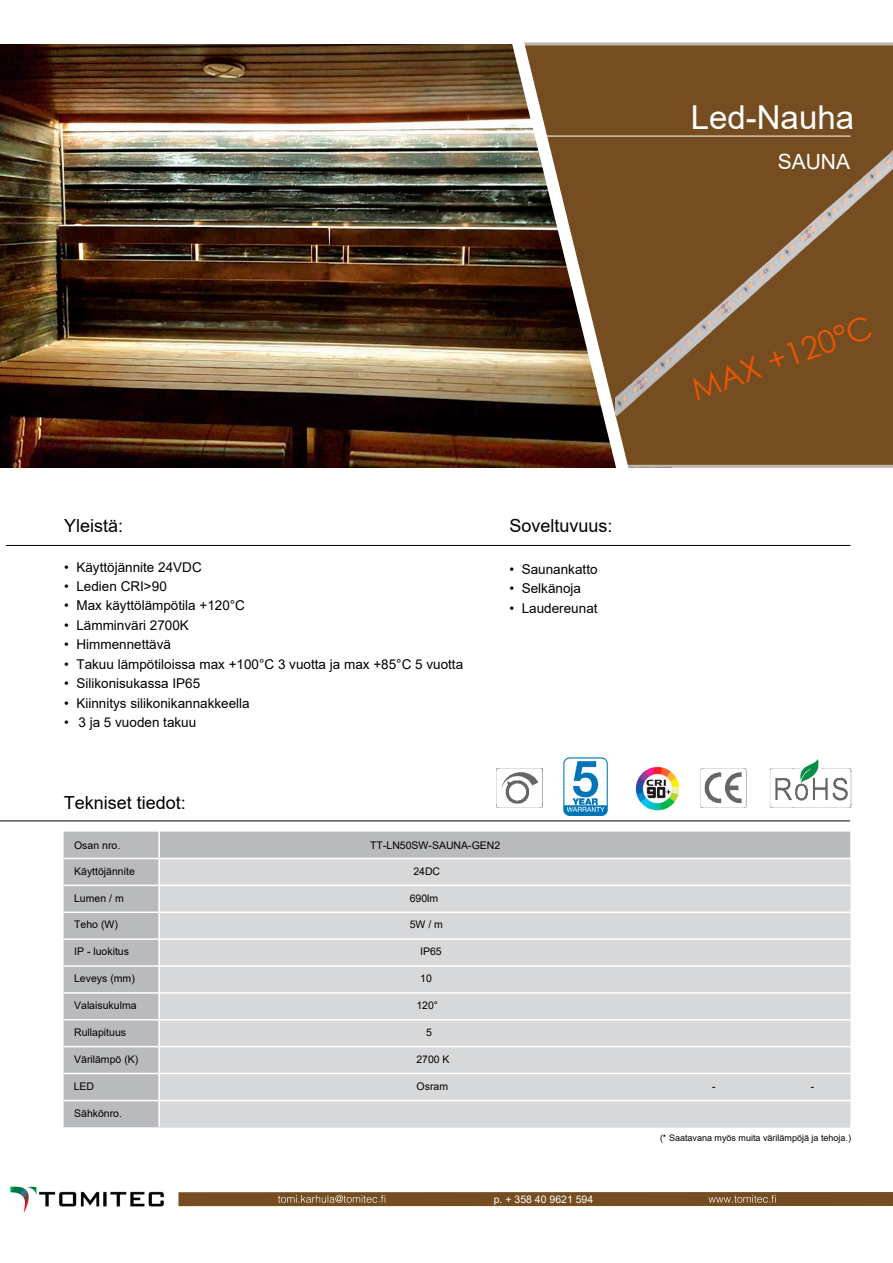
<style>
.page{position:relative;width:893px;height:1263px;background:#fff}
.page>*{position:absolute;margin:0;border:0;box-sizing:border-box;transform-origin:0 0}
.t1{font:33px "Arial";color:#fff}
.t2{font:31.5px "Century Gothic";color:#eb5705}
.t3{font:21px "Arial";color:#fff}
.t4{font:18px "Arial";color:#000}
.t5{font:13.5px "Arial";color:#000}
.t6{font:10.5px "Arial";color:#000}
.t7{font:10.5px "Arial";color:#fff}
.t8{font:9px "Arial";color:#000}
</style>
<div class="page">
<img style="left:0;top:44px;width:501px;height:423px">
<img style="left:10px;top:1186px;width:154px;height:25px">
<div style="left:638px;top:42px;width:255px;height:426px;background:#754d20"></div>
<img style="left:501px;top:42px;width:137px;height:426px">
<hr style="left:543px;top:136px;width:307px;height:1px;background:#fff">
<hr style="left:6px;top:545px;width:844px;height:1px;background:#000">
<hr style="left:0;top:820px;width:850px;height:1px;background:#000">
<img style="left:700px;top:759px;width:152px;height:49px">
<img style="left:496px;top:768px;width:46px;height:40px">
<div style="left:64px;top:832px;width:786px;height:295px;background:#b9babd"></div>
<div style="left:158px;top:858px;width:692px;height:269px;background:#d7d8da"></div>
<hr style="left:63px;top:858px;width:788px;height:1px;background:#fff">
<hr style="left:63px;top:885px;width:788px;height:1px;background:#fff">
<hr style="left:63px;top:911px;width:788px;height:2px;background:#fff">
<hr style="left:63px;top:938px;width:788px;height:2px;background:#fff">
<hr style="left:64px;top:965px;width:787px;height:2px;background:#fff">
<hr style="left:64px;top:992px;width:787px;height:2px;background:#fff">
<hr style="left:64px;top:1019px;width:787px;height:1px;background:#fff">
<hr style="left:64px;top:1046px;width:787px;height:1px;background:#fff">
<hr style="left:64px;top:1073px;width:787px;height:1px;background:#fff">
<hr style="left:64px;top:1100px;width:787px;height:1px;background:#fff">
<hr style="left:158px;top:830px;width:2px;height:296px;background:#fff">
<svg style="left:178px;top:1192px;width:715px;height:14px;background:#7a5328"></svg>
<img style="left:635px;top:766px;width:45px;height:45px">
<img style="left:563px;top:757px;width:45px;height:58px">
<img style="left:616px;top:151px;width:277px;height:266px">
<h1 class="t1" style="left:691px;top:95px;width:165px">Led-Nauha</h1>
<h3 class="t3" style="left:778px;top:147px;width:74px">SAUNA</h3>
<h3 class="t4" style="left:64px;top:514px;width:61px">Yleistä:</h3>
<p class="t5" style="left:64px;top:557px;width:139px">• Käyttöjännite 24VDC</p>
<p class="t5" style="left:64px;top:577px;width:104px">• Ledien CRI&gt;90</p>
<p class="t5" style="left:64px;top:596px;width:182px">• Max käyttölämpötila +120°C</p>
<p class="t5" style="left:64px;top:616px;width:126px">• Lämminväri 2700K</p>
<p class="t5" style="left:64px;top:635px;width:108px">• Himmennettävä</p>
<p class="t5" style="left:64px;top:655px;width:400px">• Takuu lämpötiloissa max +100°C 3 vuotta ja max +85°C 5 vuotta</p>
<p class="t5" style="left:64px;top:674px;width:138px">• Silikonisukassa IP65</p>
<p class="t5" style="left:64px;top:694px;width:187px">• Kiinnitys silikonikannakkeella</p>
<p class="t5" style="left:64px;top:713px;width:134px">• 3 ja 5 vuoden takuu</p>
<h3 class="t4" style="left:510px;top:514px;width:105px">Soveltuvuus:</h3>
<p class="t5" style="left:510px;top:559px;width:90px">• Saunankatto</p>
<p class="t5" style="left:510px;top:579px;width:73px">• Selkänoja</p>
<p class="t5" style="left:510px;top:598px;width:90px">• Laudereunat</p>
<h3 class="t4" style="left:64px;top:790px;width:124px">Tekniset tiedot:</h3>
<p class="t6" style="left:74px;top:838px;width:48px">Osan nro.</p>
<p class="t6" style="left:370px;top:838px;width:132px">TT-LN50SW-SAUNA-GEN2</p>
<p class="t6" style="left:74px;top:864px;width:62px">Käyttöjännite</p>
<p class="t6" style="left:413px;top:864px;width:28px">24DC</p>
<p class="t6" style="left:74px;top:891px;width:51px">Lumen / m</p>
<p class="t6" style="left:410px;top:891px;width:30px">690lm</p>
<p class="t6" style="left:74px;top:917px;width:45px">Teho (W)</p>
<p class="t6" style="left:410px;top:917px;width:35px">5W / m</p>
<p class="t6" style="left:74px;top:944px;width:56px">IP - luokitus</p>
<p class="t6" style="left:420px;top:944px;width:23px">IP65</p>
<p class="t6" style="left:74px;top:971px;width:62px">Leveys (mm)</p>
<p class="t6" style="left:74px;top:998px;width:64px">Valaisukulma</p>
<p class="t6" style="left:420px;top:971px;width:13px">10</p>
<p class="t6" style="left:416px;top:998px;width:23px">120°</p>
<p class="t6" style="left:74px;top:1025px;width:53px">Rullapituus</p>
<p class="t6" style="left:426px;top:1025px;width:7px">5</p>
<h2 class="t2" style="left:685px;top:369px;width:191px;rotate:-20deg">MAX +120°C</h2>
<p class="t6" style="left:74px;top:1052px;width:66px">Värilämpö (K)</p>
<p class="t6" style="left:74px;top:1079px;width:22px">LED</p>
<p class="t6" style="left:74px;top:1106px;width:49px">Sähkönro.</p>
<p class="t6" style="left:416px;top:1052px;width:35px">2700 K</p>
<p class="t6" style="left:417px;top:1079px;width:33px">Osram</p>
<p class="t6" style="left:712px;top:1079px;width:5px">-</p>
<p class="t6" style="left:811px;top:1079px;width:5px">-</p>
<p class="t7" style="left:494px;top:1192px;width:101px">p. + 358 40 9621 594</p>
<p class="t8" style="left:660px;top:1131px;width:193px">(* Saatavana myös muita värilämpöjä ja tehoja.)</p>
</div>
